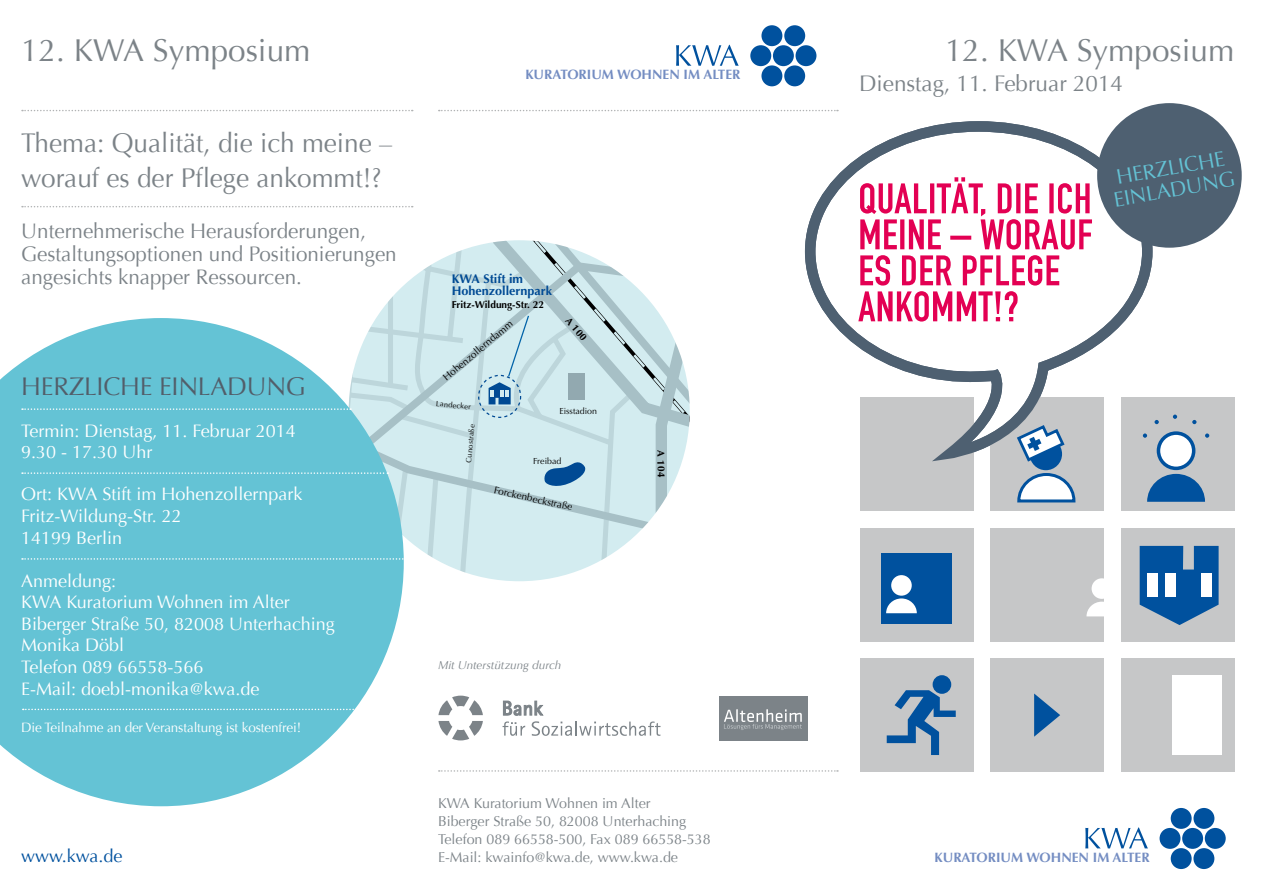
<style>
.page{position:relative;width:1263px;height:893px;background:#fff}
.page>*{position:absolute;margin:0;border:0;box-sizing:border-box;transform-origin:0 0}
.t1{font:31.5px "Optima";color:#7c8388}
.t2{font:27px/34.5px "Optima";color:#7c8388}
.t3{font:25.5px "Optima";letter-spacing:-.01em;color:#525e6a}
.t4{font:22.5px "Optima";color:#7c8388}
.t5{font:21px/23.2px "Optima";color:#7c8388}
.t6{font:21px/21.8px "Optima";color:#64c3d5;text-align:center}
.t7{font:18px/21.6px "Optima";color:#fff}
.t8{font:18px "Optima";color:#00519e}
.t9{font:14.25px/18px "Optima";color:#7c8388}
.t10{font:700 13.5px "Optima";color:#748dc2}
.t11{font:13.5px "Optima";letter-spacing:-.01em;color:#fff}
.t12{font:700 12.6px/12.6px "Optima";color:#00519e}
.t13{font:italic 11.7px "Optima";color:#7c8388}
.t14{font:10.05px "Optima";color:#000}
.t15{font:700 10.05px "Optima";color:#000}
.t16{font:8.85px "Optima";color:#000}
.t17{font:7.5px "Optima";color:#000}
</style>
<div class="page">
<svg style="left:22px;top:206px;width:391px;height:1px"></svg>
<svg style="left:427px;top:554px;width:54px;height:23px"></svg>
<svg style="left:376px;top:244px;width:105px;height:310px;background:#d2e8ec"></svg>
<svg style="left:481px;top:243px;width:8px;height:336px;background:#cbe5e9"></svg>
<div style="left:478px;top:375px;width:43px;height:43px;border:1px dashed #00519e;border-radius:50%"></div>
<svg style="left:489px;top:240px;width:201px;height:341px"></svg>
<svg style="left:1085px;top:827px;width:63px;height:21px"></svg>
<div style="left:1171px;top:808px;width:20px;height:21px;background:#00519e;border-radius:50%"></div>
<div style="left:1159px;top:828px;width:21px;height:21px;background:#00519e;border-radius:50%"></div>
<div style="left:1193px;top:808px;width:21px;height:21px;background:#00519e;border-radius:50%"></div>
<div style="left:1182px;top:828px;width:21px;height:21px;background:#00519e;border-radius:50%"></div>
<div style="left:1205px;top:828px;width:21px;height:21px;background:#00519e;border-radius:50%"></div>
<div style="left:1171px;top:848px;width:20px;height:21px;background:#00519e;border-radius:50%"></div>
<div style="left:1193px;top:848px;width:21px;height:21px;background:#00519e;border-radius:50%"></div>
<svg style="left:676px;top:45px;width:63px;height:21px"></svg>
<div style="left:761px;top:25px;width:21px;height:21px;background:#00519e;border-radius:50%"></div>
<div style="left:750px;top:45px;width:21px;height:21px;background:#00519e;border-radius:50%"></div>
<div style="left:784px;top:25px;width:21px;height:21px;background:#00519e;border-radius:50%"></div>
<div style="left:773px;top:45px;width:21px;height:21px;background:#00519e;border-radius:50%"></div>
<div style="left:795px;top:45px;width:21px;height:21px;background:#00519e;border-radius:50%"></div>
<div style="left:761px;top:65px;width:21px;height:21px;background:#00519e;border-radius:50%"></div>
<div style="left:784px;top:65px;width:21px;height:21px;background:#00519e;border-radius:50%"></div>
<svg style="left:439px;top:110px;width:399px;height:1px"></svg>
<svg style="left:439px;top:770px;width:399px;height:2px"></svg>
<svg style="left:22px;top:110px;width:391px;height:1px"></svg>
<svg style="left:0;top:318px;width:404px;height:488px;background:#7bcbdb"></svg>
<svg style="left:22px;top:408px;width:329px;height:2px"></svg>
<svg style="left:22px;top:472px;width:366px;height:2px"></svg>
<svg style="left:22px;top:558px;width:382px;height:2px"></svg>
<svg style="left:23px;top:709px;width:381px;height:1px"></svg>
<svg style="left:503px;top:701px;width:40px;height:14px"></svg>
<svg style="left:503px;top:721px;width:22px;height:15px"></svg>
<svg style="left:532px;top:721px;width:128px;height:15px"></svg>
<svg style="left:438px;top:721px;width:45px;height:19px"></svg>
<svg style="left:438px;top:696px;width:45px;height:19px"></svg>
<div style="left:719px;top:696px;width:88px;height:45px;background:#7c8388"></div>
<svg style="left:724px;top:709px;width:78px;height:21px"></svg>
<div style="left:860px;top:398px;width:113px;height:113px;background:#c6c7c8"></div>
<div style="left:990px;top:398px;width:114px;height:113px;background:#c6c7c8"></div>
<div style="left:1121px;top:398px;width:113px;height:113px;background:#c6c7c8"></div>
<div style="left:860px;top:528px;width:113px;height:113px;background:#c6c7c8"></div>
<div style="left:990px;top:528px;width:114px;height:113px;background:#c6c7c8"></div>
<div style="left:1121px;top:528px;width:113px;height:113px;background:#c6c7c8"></div>
<div style="left:860px;top:658px;width:113px;height:114px;background:#c6c7c8"></div>
<div style="left:990px;top:658px;width:114px;height:114px;background:#c6c7c8"></div>
<div style="left:1121px;top:658px;width:113px;height:114px;background:#c6c7c8"></div>
<div style="left:1030px;top:438px;width:32px;height:32px;background:#00519e;border-radius:50%"></div>
<svg style="left:1017px;top:473px;width:59px;height:30px"></svg>
<div style="left:1158px;top:433px;width:36px;height:35px;background:#fff;border-radius:50%"></div>
<div style="left:1157px;top:431px;width:38px;height:39px;border:4px solid #00519e;border-radius:50%"></div>
<svg style="left:1147px;top:474px;width:58px;height:28px"></svg>
<div style="left:881px;top:553px;width:71px;height:70px;background:#00519e"></div>
<div style="left:891px;top:575px;width:21px;height:21px;background:#fff;border-radius:50%"></div>
<div style="left:1091px;top:578px;width:21px;height:21px;background:#fff;border-radius:50%"></div>
<svg style="left:886px;top:598px;width:31px;height:15px"></svg>
<svg style="left:1086px;top:602px;width:18px;height:14px"></svg>
<svg style="left:1140px;top:546px;width:78px;height:79px"></svg>
<div style="left:1147px;top:573px;width:11px;height:24px;background:#fff"></div>
<div style="left:1165px;top:573px;width:11px;height:24px;background:#fff"></div>
<div style="left:1201px;top:573px;width:11px;height:24px;background:#fff"></div>
<div style="left:934px;top:676px;width:16px;height:17px;background:#00519e;border-radius:50%"></div>
<div style="left:933px;top:675px;width:18px;height:19px;border:2px solid #00519e;border-radius:50%"></div>
<svg style="left:887px;top:690px;width:69px;height:65px"></svg>
<div style="left:1172px;top:675px;width:49px;height:79px;background:#fff"></div>
<svg style="left:1034px;top:693px;width:26px;height:44px"></svg>
<svg style="left:1173px;top:415px;width:4px;height:4px"></svg>
<svg style="left:1192px;top:420px;width:4px;height:4px"></svg>
<svg style="left:1205px;top:433px;width:4px;height:5px"></svg>
<svg style="left:804px;top:117px;width:354px;height:351px"></svg>
<div style="left:1097px;top:103px;width:145px;height:145px;background:#4e6071;border-radius:50%"></div>
<svg style="left:858px;top:177px;width:234px;height:145px"></svg>
<h1 class="t1" style="left:21px;top:32px;width:291px">12. KWA Symposium</h1>
<h2 class="t2" style="left:21px;top:126px;width:372px">Thema: Qualität, die ich meine – worauf es der Pflege ankommt!?</h2>
<p class="t5" style="left:21px;top:220px;width:377px">Unternehmerische Herausforderungen,<br>Gestaltungsoptionen und Positionierungen angesichts knapper Ressourcen.</p>
<h3 class="t3" style="left:21px;top:371px;width:286px">HERZLICHE EINLADUNG</h3>
<p class="t7" style="left:21px;top:420px;width:276px">Termin: Dienstag, 11. Februar 2014<br>9.30 - 17.30 Uhr</p>
<p class="t7" style="left:21px;top:484px;width:283px">Ort: KWA Stift im Hohenzollernpark<br>Fritz-Wildung-Str. 22<br>14199 Berlin</p>
<p class="t7" style="left:21px;top:570px;width:315px">Anmeldung:<br>KWA Kuratorium Wohnen im Alter<br>Biberger Straße 50, 82008 Unterhaching<br>Monika Döbl<br>Telefon 089 66558-566<br>E-Mail: doebl-monika@kwa.de</p>
<p class="t11" style="left:21px;top:720px;width:281px">Die Teilnahme an der Veranstaltung ist kostenfrei!</p>
<p class="t8" style="left:21px;top:846px;width:103px">www.kwa.de</p>
<p class="t10" style="left:525px;top:67px;width:217px">KURATORIUM WOHNEN IM ALTER</p>
<p class="t12" style="left:452px;top:272px;width:102px">KWA Stift im<br>Hohenzollernpark</p>
<p class="t15" style="left:452px;top:299px;width:94px">Fritz-Wildung-Str. 22</p>
<p class="t14" style="left:441px;top:374px;width:89px;rotate:-40deg">Hohenzollerndamm</p>
<p class="t17" style="left:437px;top:399px;width:36px;rotate:6deg">Landecker</p>
<p class="t15" style="left:572px;top:315px;width:29px;rotate:49deg">A 100</p>
<p class="t16" style="left:559px;top:406px;width:39px">Eisstadion</p>
<p class="t17" style="left:464px;top:462px;width:40px;rotate:-85deg">Cunostraße</p>
<p class="t16" style="left:533px;top:456px;width:30px">Freibad</p>
<p class="t14" style="left:495px;top:484px;width:82px;rotate:12deg">Forckenbeckstraße</p>
<p class="t13" style="left:438px;top:658px;width:125px">Mit Unterstützung durch</p>
<p class="t15" style="left:667px;top:450px;width:29px;rotate:89deg">A 104</p>
<p class="t9" style="left:438px;top:795px;width:274px">KWA Kuratorium Wohnen im Alter<br>Biberger Straße 50, 82008 Unterhaching Telefon 089 66558-500, Fax 089 66558-538<br>E-Mail: kwainfo@kwa.de, www.kwa.de</p>
<h1 class="t1" style="left:945px;top:32px;width:291px">12. KWA Symposium</h1>
<p class="t4" style="left:859px;top:70px;width:266px">Dienstag, 11. Februar 2014</p>
<p class="t6" style="left:1108px;top:168px;width:124px;rotate:-10deg">HERZLICHE<br>EINLADUNG</p>
<p class="t10" style="left:934px;top:850px;width:217px">KURATORIUM WOHNEN IM ALTER</p>
</div>
